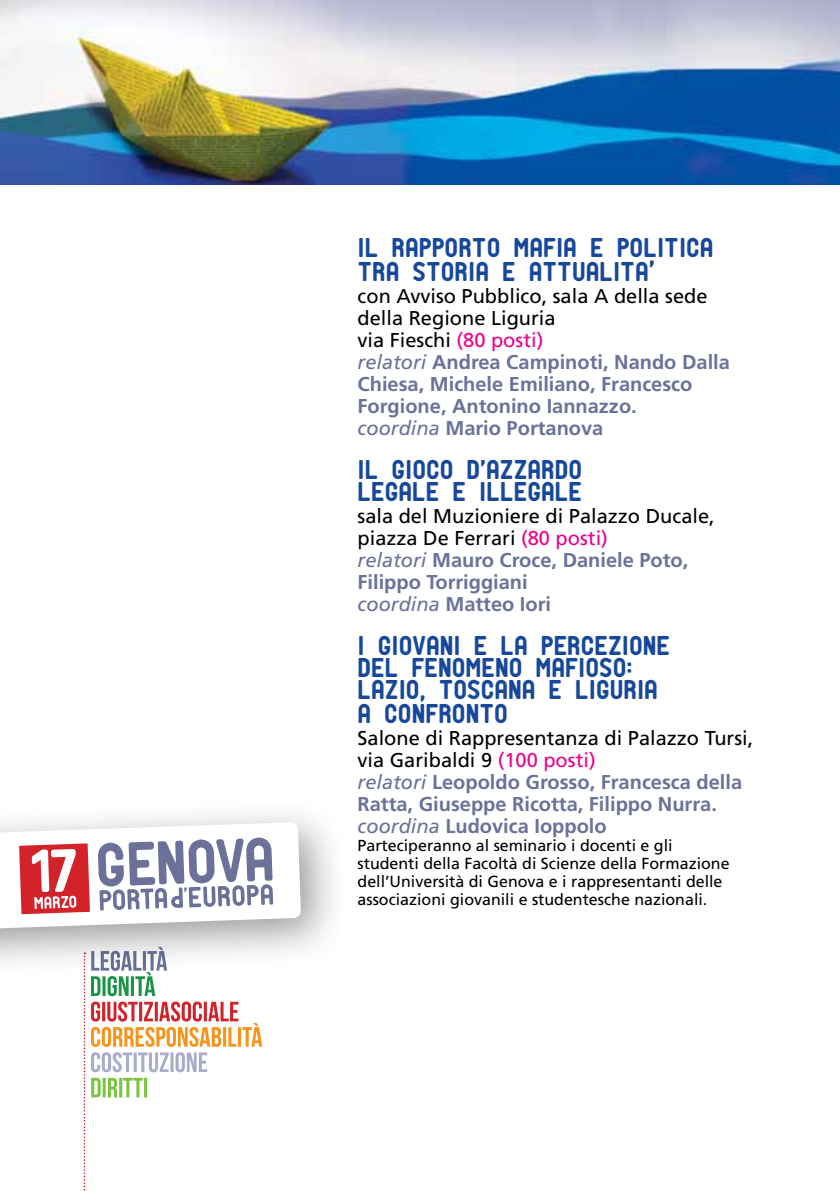
<style>
.page{position:relative;width:840px;height:1191px;background:#fff}
.page>*{position:absolute;margin:0;border:0;box-sizing:border-box;transform-origin:0 0}
.t1{font:26px/22.6px "PTF NORDIC Round";color:#17489a}
.t2{font:700 20px/22px "Frutiger LT Std";color:#6b7199}
.t3{font:16px/18px "Frutiger LT Std";color:#000}
.s1{font-size:28px}
.s2{font-weight:400;color:#000}
.s3{font-weight:400;color:#ec008c}
.s4{font-weight:400;font-style:italic}
</style>
<div class="page">
<svg style="left:84px;top:983px;width:1px;height:208px"></svg>
<svg style="left:91px;top:983px;width:171px;height:114px"></svg>
<div style="left:0;top:797px;width:349px;height:186px;background:#000;opacity:.4"></div>
<svg style="left:0;top:822px;width:301px;height:112px"></svg>
<img style="left:0;top:0;width:839px;height:184px">
<h1 class="t1" style="left:357px;top:237px;width:357px;line-height:24px">IL RAPPORTO MAFIA E POLITICA<br>TRA STORIA E ATTUALITA<span class="s1">’</span></h1>
<p class="t2" style="left:357px;top:285px;width:373px"><span class="s2">con Avviso Pubblico, sala A della sede della Regione Liguria<br>via Fieschi</span> <span class="s3">(80 posti)<br></span><span class="s4">relatori</span> Andrea Campinoti, Nando Dalla<br>Chiesa, Michele Emiliano, Francesco<br>Forgione, Antonino Iannazzo.<br><span class="s4">coordina</span> Mario Portanova</p>
<h1 class="t1" style="left:357px;top:460px;width:226px;line-height:22px">IL GIOCO D’AZZARDO<br>LEGALE E ILLEGALE</h1>
<p class="t2" style="left:357px;top:505px;width:358px"><span class="s2">sala del Muzioniere di Palazzo Ducale, piazza De Ferrari</span> <span class="s3">(80 posti)<br></span><span class="s4">relatori</span> Mauro Croce, Daniele Poto,<br>Filippo Torriggiani<br><span class="s4">coordina</span> Matteo Iori</p>
<h1 class="t1" style="left:357px;top:635px;width:314px">I GIOVANI E LA PERCEZIONE<br>DEL FENOMENO MAFIOSO:<br>LAZIO, TOSCANA E LIGURIA<br>A CONFRONTO</h1>
<p class="t2" style="left:357px;top:727px;width:397px"><span class="s2">Salone di Rappresentanza di Palazzo Tursi, via Garibaldi 9</span> <span class="s3">(100 posti)<br></span><span class="s4">relatori</span> Leopoldo Grosso, Francesca della Ratta, Giuseppe Ricotta, Filippo Nurra. <span class="s4">coordina</span> Ludovica Ioppolo</p>
<p class="t3" style="left:357px;top:837px;width:373px">Parteciperanno al seminario i docenti e gli studenti della Facoltà di Scienze della Formazione dell’Università di Genova e i rappresentanti delle associazioni giovanili e studentesche nazionali.</p>
</div>
